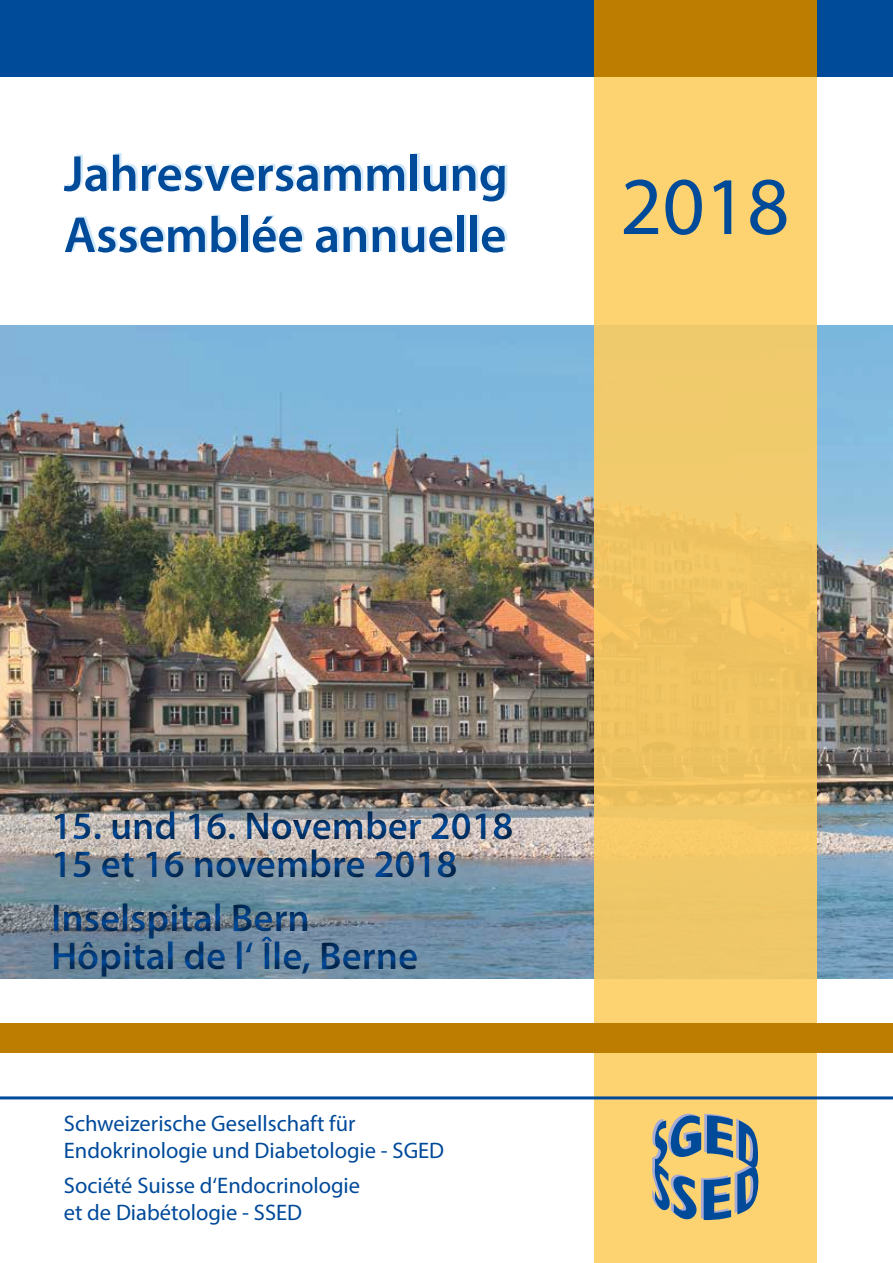
<style>
.page{position:relative;width:893px;height:1263px;background:#fff}
.page>*{position:absolute;margin:0;border:0;box-sizing:border-box;transform-origin:0 0}
.t1{font:82.5px "Myriad Pro";color:#004a9a}
.t2{font:600 51px/61.2px "Myriad Pro";color:#004a9a}
.t3{font:600 39px/37.5px "Myriad Pro";color:#004a9a}
.t4{font:22.5px/27px "Myriad Pro";color:#004a9a}
</style>
<div class="page">
<img style="left:0;top:325px;width:893px;height:654px">
<div style="left:0;top:0;width:893px;height:77px;background:#004a9a"></div>
<div style="left:594px;top:0;width:223px;height:77px;background:#bc7d00"></div>
<svg style="left:66px;top:153px;width:441px;height:98px"></svg>
<svg style="left:39px;top:799px;width:488px;height:180px;background:#808f99"></svg>
<div style="left:594px;top:77px;width:223px;height:1186px;background:linear-gradient(to right,#f5cb6a,#f5cb6a)"></div>
<div style="left:0;top:1023px;width:893px;height:29px;background:#bc7d00"></div>
<hr style="left:0;top:1096px;width:893px;height:3px;background:#004a9a">
<svg style="left:652px;top:1114px;width:106px;height:106px;background:#8c968d"></svg>
<h2 class="t2" style="left:64px;top:142px;width:446px">Jahresversammlung<br>Assemblée annuelle</h2>
<h1 class="t1" style="left:620px;top:155px;width:171px">2018</h1>
<h3 class="t3" style="left:51px;top:806px;width:464px">15. und 16. November 2018<br>15 et 16 novembre 2018</h3>
<h3 class="t3" style="left:51px;top:898px;width:369px">Inselspital Bern<br>Hôpital de l‘ Île, Berne</h3>
<p class="t4" style="left:64px;top:1109px;width:382px">Schweizerische Gesellschaft für<br>Endokrinologie und Diabetologie - SGED</p>
<p class="t4" style="left:64px;top:1172px;width:298px">Société Suisse d‘Endocrinologie et de Diabétologie - SSED</p>
</div>
